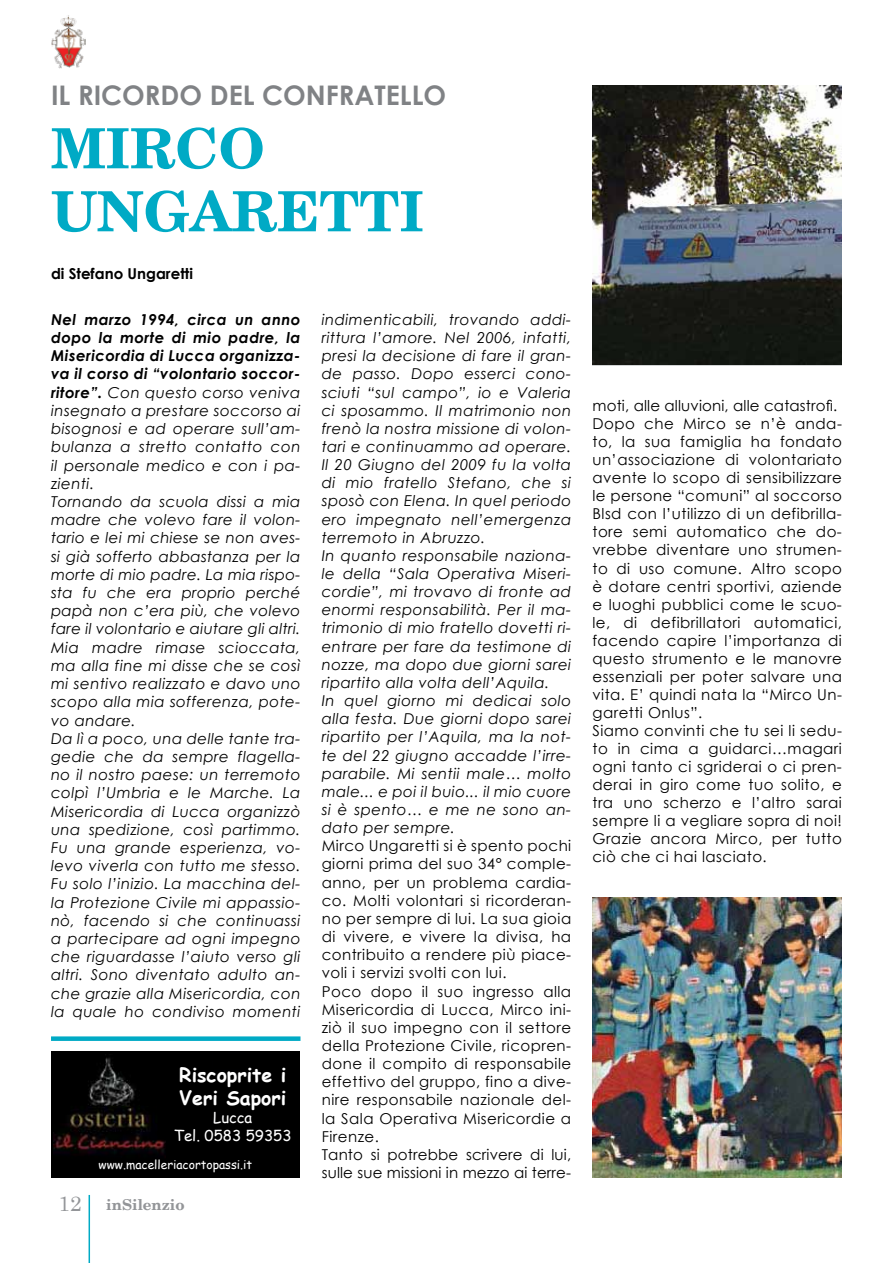
<style>
.page{position:relative;width:893px;height:1263px;background:#fff}
.page>*{position:absolute;margin:0;border:0;box-sizing:border-box;transform-origin:0 0}
.t1{font:700 55.5px/63px "New Century Schlbk";color:#00aac5}
.t2{font:700 27px "Century Gothic";color:#808285}
.t3{font:700 19.5px/23.4px "Comic Sans MS";color:#fff}
.t4{font:italic 15px/18.1px "Century Gothic";letter-spacing:.03em;color:#000}
.t5{font:15px/18px "Century Gothic";letter-spacing:.03em;color:#000}
.t6{font:700 15px "Century Gothic";color:#000}
.t7{font:15px/18px "Comic Sans MS";color:#fff;text-align:center}
.t8{font:700 15px "New Century Schlbk";color:#939598}
.t9{font:12px "Comic Sans MS";color:#fff}
.s1{font-weight:700}
.s2{font-family:"Century Schoolbook";font-weight:400;font-size:21px}
</style>
<div class="page">
<hr style="left:89px;top:1195px;width:1px;height:68px;background:#00aac5">
<img style="left:592px;top:897px;width:250px;height:281px">
<img style="left:592px;top:85px;width:250px;height:280px">
<div style="left:165px;top:1051px;width:135px;height:126px;background:#000"></div>
<div style="left:51px;top:1051px;width:114px;height:126px;background:#000"></div>
<img style="left:53px;top:1057px;width:112px;height:98px">
<div style="left:51px;top:1036px;width:249px;height:5px;background:#00aac5"></div>
<img style="left:51px;top:15px;width:35px;height:54px">
<h2 class="t2" style="left:51px;top:75px;width:271px">IL RICORDO DEL CONFRATELL</h2>
<h2 class="t2" style="left:424px;top:75px;width:24px">O</h2>
<h1 class="t1" style="left:51px;top:119px;width:203px">MIRCO<br>UNGARETTI</h1>
<p class="t6" style="left:51px;top:262px;width:143px">DI STEFANO UNGARETTI</p>
<p class="t4" style="left:51px;top:310px;width:251px"><span class="s1">Nel marzo 1994, circa un anno dopo la morte di mio padre, la<br>Misericordia di Lucca organizza&shy;va il corso di “volontario soccor&shy;ritore”.</span> Con questo corso veniva insegnato a prestare soccorso ai bisognosi e ad operare sull’am&shy;bulanza a stretto contatto con il personale medico e con i pa&shy;zienti.<br>Tornando da scuola dissi a mia madre che volevo fare il volon&shy;tario e lei mi chiese se non aves&shy;si già sofferto abbastanza per la morte di mio padre. La mia rispo&shy;sta fu che era proprio perché papà non c’era più, che volevo fare il volontario e aiutare gli altri.<br>Mia madre rimase scioccata, ma alla fine mi disse che se così mi sentivo realizzato e davo uno scopo alla mia sofferenza, pote&shy;vo andare.<br>Da lì a poco, una delle tante tra&shy;gedie che da sempre flagella&shy;no il nostro paese: un terremoto colpì l’Umbria e le Marche. La<br>Misericordia di Lucca organizzò una spedizione, così partimmo.<br>Fu una grande esperienza, vo&shy;levo viverla con tutto me stesso.<br>Fu solo l’inizio. La macchina del&shy;la Protezione Civile mi appassio&shy;nò, facendo si che continuassi a partecipare ad ogni impegno che riguardasse l’aiuto verso gli altri. Sono diventato adulto an&shy;che grazie alla Misericordia, con la quale ho condiviso momenti</p>
<p class="t4" style="left:322px;top:310px;width:251px">indimenticabili, trovando addi&shy;rittura l’amore. Nel 2006, infatti, presi la decisione di fare il gran&shy;de passo. Dopo esserci cono&shy;sciuti “sul campo”, io e Valeria ci sposammo. Il matrimonio non frenò la nostra missione di volon&shy;tari e continuammo ad operare.<br>Il 20 Giugno del 2009 fu la volta di mio fratello Stefano, che si sposò con Elena. In quel periodo ero impegnato nell’emergenza terremoto in Abruzzo.<br>In quanto responsabile naziona&shy;le della “Sala Operativa Miseri&shy;cordie”, mi trovavo di fronte ad enormi responsabilità. Per il ma&shy;trimonio di mio fratello dovetti ri&shy;entrare per fare da testimone di nozze, ma dopo due giorni sarei ripartito alla volta dell’Aquila.<br>In quel giorno mi dedicai solo alla festa. Due giorni dopo sarei ripartito per l’Aquila, ma la not&shy;te del 22 giugno accadde l’irre&shy;parabile. Mi sentii male… molto male... e poi il buio... il mio cuore si è spento… e me ne sono an&shy;dato per sempre.</p>
<p class="t5" style="left:322px;top:836px;width:251px">Mirco Ungaretti si è spento pochi giorni prima del suo 34° comple&shy;anno, per un problema cardia&shy;co. Molti volontari si ricorderan&shy;no per sempre di lui. La sua gioia di vivere, e vivere la divisa, ha contribuito a rendere più piace&shy;voli i servizi svolti con lui.<br>Poco dopo il suo ingresso alla<br>Misericordia di Lucca, Mirco ini&shy;ziò il suo impegno con il settore della Protezione Civile, ricopren&shy;done il compito di responsabile effettivo del gruppo, fino a dive&shy;nire responsabile nazionale del&shy;la Sala Operativa Misericordie a<br>Firenze.<br>Tanto si potrebbe scrivere di lui, sulle sue missioni in mezzo ai terre-</p>
<h3 class="t3" style="left:179px;top:1062px;width:109px">Riscoprite i<br>Veri Sapori</h3>
<p class="t7" style="left:174px;top:1108px;width:119px">Lucca<br>Tel. 0583 59353</p>
<p class="t9" style="left:99px;top:1156px;width:155px">www.macelleriacortopassi.it</p>
<p class="t8" style="left:58px;top:1195px;width:128px"><span class="s2">12</span> INSILENZIO</p>
<p class="t5" style="left:592px;top:396px;width:251px">moti, alle alluvioni, alle catastrofi.<br>Dopo che Mirco se n’è anda&shy;to, la sua famiglia ha fondato un’associazione di volontariato avente lo scopo di sensibilizzare le persone “comuni” al soccorso<br>Blsd con l’utilizzo di un defibrilla&shy;tore semi automatico che do&shy;vrebbe diventare uno strumen&shy;to di uso comune. Altro scopo è dotare centri sportivi, aziende e luoghi pubblici come le scuo&shy;le, di defibrillatori automatici, facendo capire l’importanza di questo strumento e le manovre essenziali per poter salvare una vita. E’ quindi nata la “Mirco Un&shy;garetti Onlus”.<br>Siamo convinti che tu sei li sedu&shy;to in cima a guidarci…magari ogni tanto ci sgriderai o ci pren&shy;derai in giro come tuo solito, e tra uno scherzo e l’altro sarai sempre li a vegliare sopra di noi!<br>Grazie ancora Mirco, per tutto ciò che ci hai lasciato.</p>
</div>
